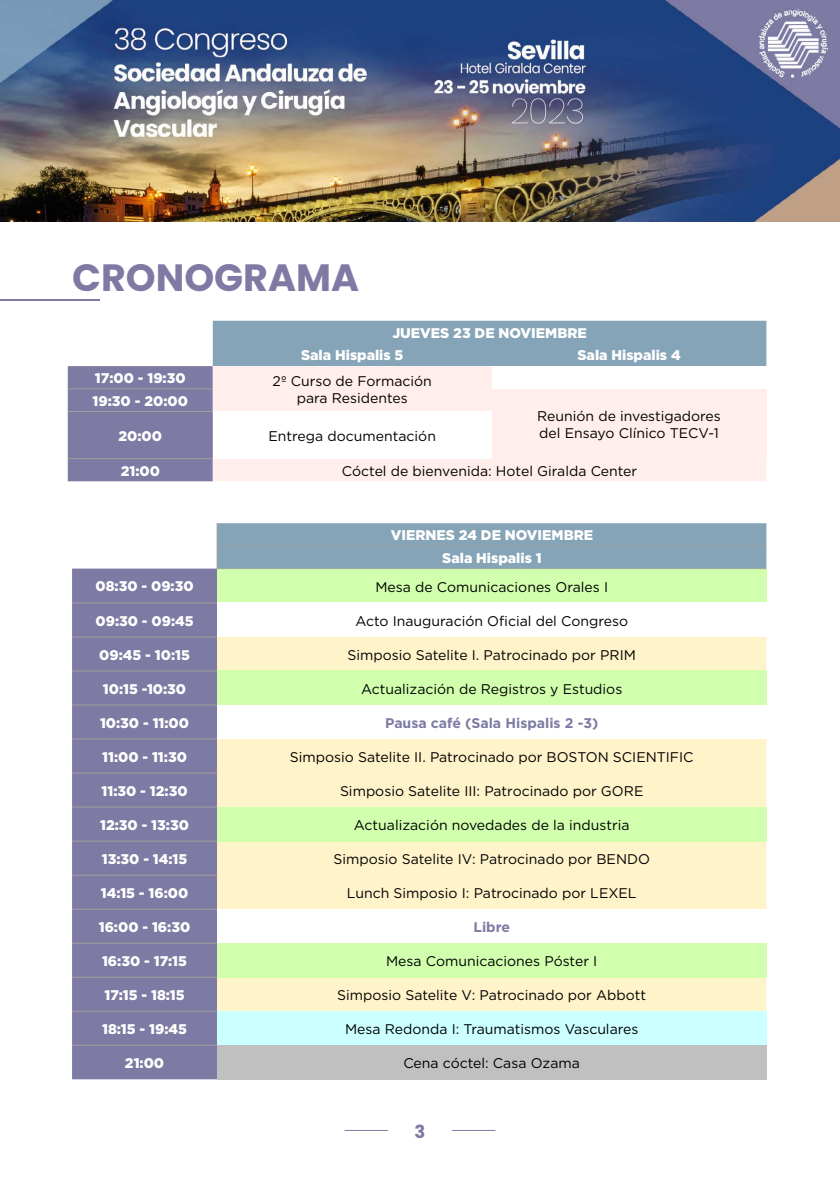
<style>
.page{position:relative;width:840px;height:1191px;background:#fff}
.page>*{position:absolute;margin:0;border:0;box-sizing:border-box;transform-origin:0 0}
.t1{font:700 38px "Poppins";color:#7e7aa4}
.t2{font:700 18px "Poppins";color:#7e7aa4}
.t3{font:14px "Gotham";color:#000}
.t4{font:900 14px/22.6px "Gotham";color:#fff}
.t5{font:700 14px "Gotham";color:#7d7aa3}
</style>
<div class="page">
<img style="left:0;top:0;width:839px;height:221px">
<hr style="left:344px;top:1130px;width:44px;height:1px;background:#7e7aa4">
<hr style="left:451px;top:1130px;width:44px;height:1px;background:#7e7aa4">
<hr style="left:0;top:299px;width:99px;height:1px;background:#7e7aa4">
<svg style="left:68px;top:321px;width:698px;height:160px;background:#93a2ba"></svg>
<div style="left:213px;top:366px;width:553px;height:115px;background:#ffeeec"></div>
<div style="left:491px;top:366px;width:275px;height:23px;background:#fff"></div>
<div style="left:491px;top:389px;width:275px;height:69px;background:#ffeeec"></div>
<div style="left:213px;top:411px;width:278px;height:47px;background:#fff"></div>
<hr style="left:68px;top:388px;width:145px;height:1px;background:#a0a09f">
<hr style="left:68px;top:411px;width:145px;height:1px;background:#a0a09f">
<hr style="left:68px;top:458px;width:145px;height:1px;background:#a0a09f">
<div style="left:72px;top:568px;width:145px;height:511px;background:#7d7aa3"></div>
<div style="left:217px;top:568px;width:549px;height:35px;background:#d1ffad"></div>
<div style="left:217px;top:637px;width:549px;height:374px;background:#fff3ca"></div>
<div style="left:217px;top:671px;width:549px;height:34px;background:#d1ffad"></div>
<div style="left:217px;top:705px;width:549px;height:34px;background:#fff"></div>
<div style="left:217px;top:739px;width:549px;height:68px;background:#fff3ca"></div>
<div style="left:217px;top:807px;width:549px;height:34px;background:#d1ffad"></div>
<div style="left:217px;top:909px;width:549px;height:34px;background:#fff"></div>
<div style="left:217px;top:943px;width:549px;height:34px;background:#d1ffad"></div>
<div style="left:217px;top:1011px;width:549px;height:34px;background:#cff"></div>
<div style="left:217px;top:1045px;width:549px;height:34px;background:#c0c0c0"></div>
<svg style="left:216px;top:523px;width:550px;height:45px;background:#87a4b6"></svg>
<hr style="left:216px;top:568px;width:550px;height:1px;background:#a0a09f">
<hr style="left:72px;top:602px;width:145px;height:1px;background:#a0a09f">
<hr style="left:72px;top:636px;width:145px;height:1px;background:#a0a09f">
<hr style="left:72px;top:670px;width:145px;height:1px;background:#a0a09f">
<hr style="left:72px;top:704px;width:145px;height:1px;background:#a0a09f">
<hr style="left:72px;top:738px;width:145px;height:1px;background:#a0a09f">
<hr style="left:72px;top:772px;width:145px;height:1px;background:#a0a09f">
<hr style="left:72px;top:806px;width:145px;height:1px;background:#a0a09f">
<hr style="left:72px;top:840px;width:145px;height:1px;background:#a0a09f">
<hr style="left:72px;top:874px;width:145px;height:1px;background:#a0a09f">
<hr style="left:72px;top:908px;width:145px;height:1px;background:#a0a09f">
<hr style="left:72px;top:942px;width:145px;height:1px;background:#a0a09f">
<hr style="left:72px;top:976px;width:145px;height:1px;background:#a0a09f">
<hr style="left:72px;top:1010px;width:145px;height:1px;background:#a0a09f">
<hr style="left:72px;top:1044px;width:145px;height:1px;background:#a0a09f">
<h1 class="t1" style="left:72px;top:255px;width:288px">CRONOGRAMA</h1>
<p class="t4" style="left:301px;top:321px;width:287px;text-indent:91px">JUEVES 23 DE NOVIEMBRE<br>Sala Hispalis 5</p>
<p class="t4" style="left:577px;top:344px;width:105px">Sala Hispalis 4</p>
<p class="t4" style="left:95px;top:366px;width:92px">17:00 - 19:30</p>
<p class="t3" style="left:272px;top:372px;width:161px">2º Curso de Formación</p>
<p class="t4" style="left:93px;top:389px;width:97px">19:30 - 20:00</p>
<p class="t3" style="left:296px;top:389px;width:112px">para Residentes</p>
<p class="t3" style="left:537px;top:407px;width:185px">Reunión de investigadores</p>
<p class="t4" style="left:118px;top:424px;width:45px">20:00</p>
<p class="t3" style="left:268px;top:427px;width:169px">Entrega documentación</p>
<p class="t3" style="left:539px;top:424px;width:181px">del Ensayo Clínico TECV-1</p>
<p class="t4" style="left:121px;top:459px;width:41px">21:00</p>
<p class="t3" style="left:342px;top:461px;width:296px">Cóctel de bienvenida: Hotel Giralda Center</p>
<p class="t4" style="left:390px;top:523px;width:204px;text-align:center">VIERNES 24 DE NOVIEMBRE<br>Sala Hispalis 1</p>
<p class="t4" style="left:95px;top:574px;width:100px">08:30 - 09:30</p>
<p class="t3" style="left:375px;top:577px;width:234px">Mesa de Comunicaciones Orales I</p>
<p class="t4" style="left:95px;top:609px;width:100px">09:30 - 09:45</p>
<p class="t3" style="left:355px;top:611px;width:274px">Acto Inauguración Oficial del Congreso</p>
<p class="t4" style="left:99px;top:643px;width:92px">09:45 - 10:15</p>
<p class="t3" style="left:347px;top:645px;width:290px">Simposio Satelite I. Patrocinado por PRIM</p>
<p class="t4" style="left:103px;top:677px;width:85px">10:15 -10:30</p>
<p class="t3" style="left:361px;top:679px;width:262px">Actualización de Registros y Estudios</p>
<p class="t4" style="left:100px;top:711px;width:90px">10:30 - 11:00</p>
<p class="t5" style="left:385px;top:713px;width:214px">Pausa café (Sala Hispalis 2 -3)</p>
<p class="t4" style="left:102px;top:745px;width:86px">11:00 - 11:30</p>
<p class="t3" style="left:290px;top:747px;width:405px">Simposio Satelite II. Patrocinado por BOSTON SCIENTIFIC</p>
<p class="t4" style="left:101px;top:779px;width:87px">11:30 - 12:30</p>
<p class="t3" style="left:340px;top:781px;width:305px">Simposio Satelite III: Patrocinado por GORE</p>
<p class="t4" style="left:100px;top:813px;width:90px">12:30 - 13:30</p>
<p class="t3" style="left:354px;top:816px;width:277px">Actualización novedades de la industria</p>
<p class="t4" style="left:102px;top:847px;width:87px">13:30 - 14:15</p>
<p class="t3" style="left:333px;top:850px;width:318px">Simposio Satelite IV: Patrocinado por BENDO</p>
<p class="t4" style="left:101px;top:881px;width:89px">14:15 - 16:00</p>
<p class="t3" style="left:346px;top:884px;width:291px">Lunch Simposio I: Patrocinado por LEXEL</p>
<p class="t4" style="left:99px;top:915px;width:93px">16:00 - 16:30</p>
<p class="t5" style="left:473px;top:917px;width:38px">Libre</p>
<p class="t4" style="left:102px;top:949px;width:86px">16:30 - 17:15</p>
<p class="t3" style="left:386px;top:952px;width:212px">Mesa Comunicaciones Póster I</p>
<p class="t4" style="left:104px;top:983px;width:82px">17:15 - 18:15</p>
<p class="t3" style="left:337px;top:986px;width:310px">Simposio Satelite V: Patrocinado por Abbott</p>
<p class="t4" style="left:102px;top:1017px;width:86px">18:15 - 19:45</p>
<p class="t3" style="left:345px;top:1020px;width:295px">Mesa Redonda I: Traumatismos Vasculares</p>
<p class="t4" style="left:125px;top:1051px;width:41px">21:00</p>
<p class="t3" style="left:403px;top:1054px;width:178px">Cena cóctel: Casa Ozama</p>
<p class="t2" style="left:414px;top:1121px;width:12px">3</p>
</div>
